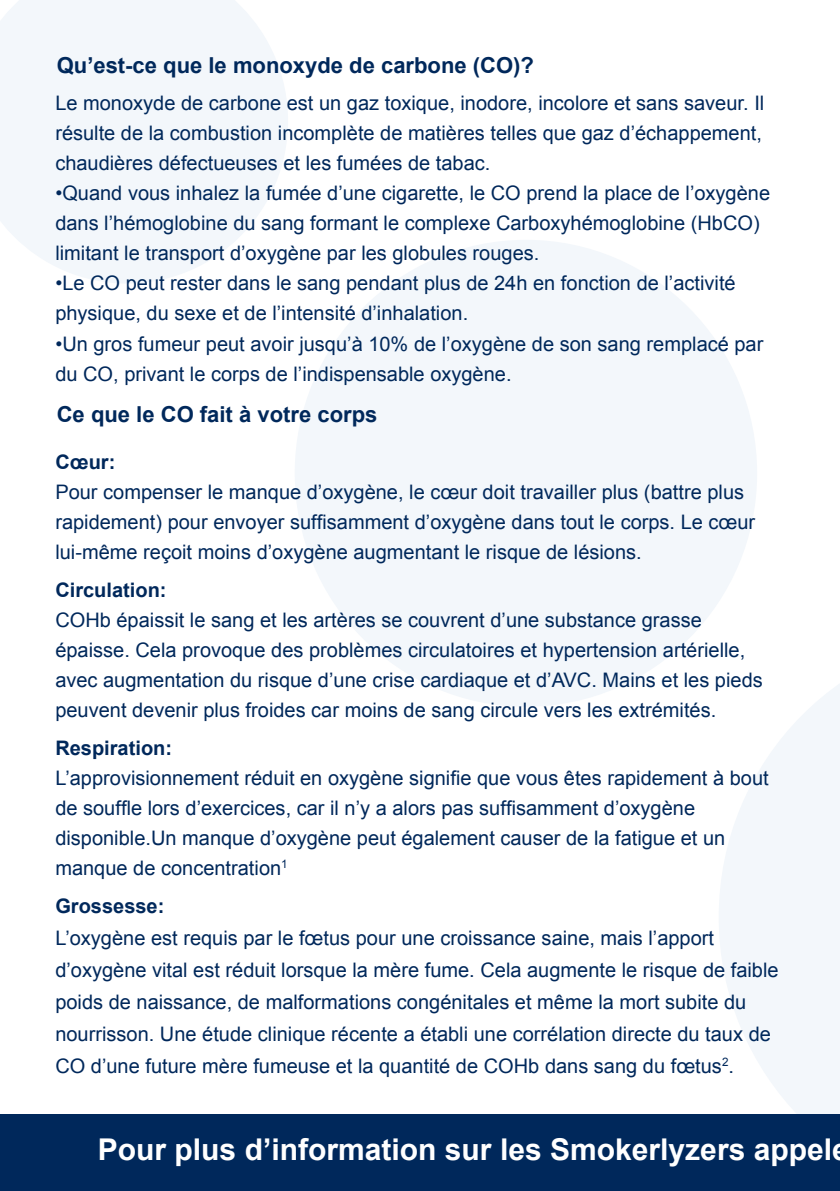
<style>
.page{position:relative;width:840px;height:1191px;background:#fff}
.page>*{position:absolute;margin:0;border:0;box-sizing:border-box;transform-origin:0 0}
.t1{font:700 30px "Arial";color:#fff}
.t2{font:700 22px "Arial";color:#00285b}
.t3{font:20px/30px "Arial";color:#00285b}
.t4{font:700 20px "Arial";color:#00285b}
</style>
<div class="page">
<svg style="left:719px;top:685px;width:120px;height:429px;fill:#f3f7fb"></svg>
<div style="left:294px;top:240px;width:462px;height:466px;background:#f3f7fb;border-radius:50%"></div>
<svg style="left:0;top:0;width:288px;height:283px;fill:#f3f7fb"></svg>
<div style="left:0;top:1114px;width:839px;height:77px;background:#00285b"></div>
<p class="t2" style="left:57px;top:50px;width:478px">Qu’est-ce que le monoxyde de carbone (CO)?</p>
<p class="t3" style="left:55px;top:89px;width:710px;text-align:justify">Le monoxyde de carbone est un gaz toxique, inodore, incolore et sans saveur. Il résulte de la combustion incomplète de matières telles que gaz d’échappement, chaudières défectueuses et les fumées de tabac.</p>
<p class="t3" style="left:55px;top:179px;width:716px">•Quand vous inhalez la fumée d’une cigarette, le CO prend la place de l’oxygène dans l’hémoglobine du sang formant le complexe Carboxyhémoglobine (HbCO) limitant le transport d’oxygène par les globules rouges.</p>
<p class="t3" style="left:55px;top:269px;width:681px">•Le CO peut rester dans le sang pendant plus de 24h en fonction de l’activité physique, du sexe et de l’intensité d’inhalation.</p>
<p class="t3" style="left:55px;top:329px;width:709px">•Un gros fumeur peut avoir jusqu’à 10% de l’oxygène de son sang remplacé par du CO, privant le corps de l’indispensable oxygène.</p>
<p class="t2" style="left:57px;top:400px;width:322px">Ce que le CO fait à votre corps</p>
<p class="t4" style="left:55px;top:448px;width:61px">Cœur:</p>
<p class="t3" style="left:55px;top:477px;width:701px">Pour compenser le manque d’oxygène, le cœur doit travailler plus (battre plus rapidement) pour envoyer suffisamment d’oxygène dans tout le corps. Le cœur lui-même reçoit moins d’oxygène augmentant le risque de lésions.</p>
<p class="t4" style="left:55px;top:576px;width:113px">Circulation:</p>
<p class="t3" style="left:55px;top:605px;width:708px">COHb épaissit le sang et les artères se couvrent d’une substance grasse épaisse. Cela provoque des problèmes circulatoires et hypertension artérielle, avec augmentation du risque d’une crise cardiaque et d’AVC. Mains et les pieds peuvent devenir plus froides car moins de sang circule vers les extrémités.</p>
<p class="t4" style="left:55px;top:734px;width:118px">Respiration:</p>
<p class="t3" style="left:55px;top:763px;width:714px">L’approvisionnement réduit en oxygène signifie que vous êtes rapidement à bout de souffle lors d’exercices, car il n’y a alors pas suffisamment d’oxygène disponible.Un manque d’oxygène peut également causer de la fatigue et un manque de concentration<sup>1</sup></p>
<p class="t4" style="left:55px;top:892px;width:110px">Grossesse:</p>
<p class="t3" style="left:55px;top:922px;width:724px;line-height:32px">L’oxygène est requis par le fœtus pour une croissance saine, mais l’apport d’oxygène vital est réduit lorsque la mère fume. Cela augmente le risque de faible poids de naissance, de malformations congénitales et même la mort subite du nourrisson. Une étude clinique récente a établi une corrélation directe du taux de CO d’une future mère fumeuse et la quantité de COHb dans sang du fœtus<sup>2</sup>.</p>
<h1 class="t1" style="left:98px;top:1129px;width:735px">Pour plus d’information sur les Smokerlyzers appel</h1>
</div>
